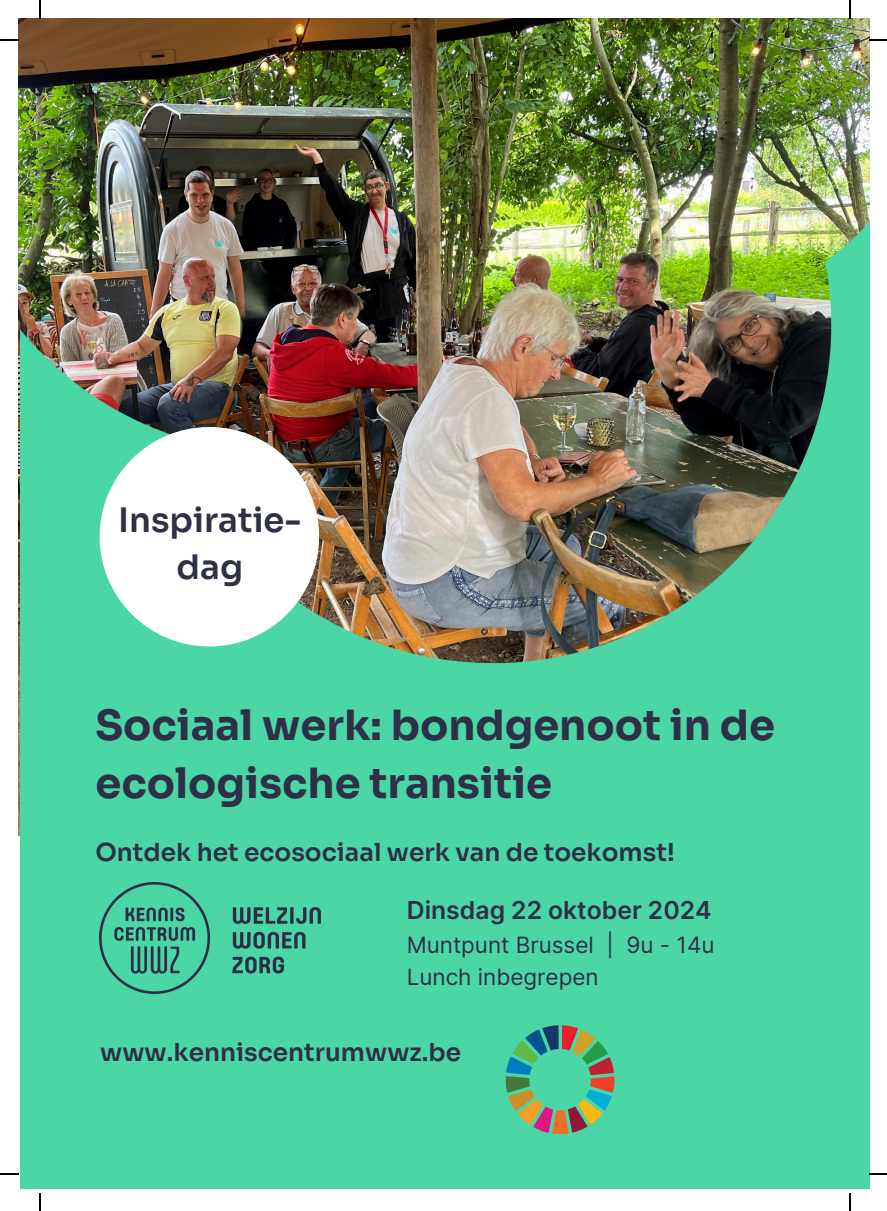
<style>
.page{position:relative;width:887px;height:1211px;background:#fff}
.page>*{position:absolute;margin:0;border:0;box-sizing:border-box;transform-origin:0 0}
.t1{font:700 41.62px/57.4px "Sora";color:#2f2f46}
.t2{font:600 33.75px/47.2px "Sora";color:#2f2f46;text-align:center}
.t3{font:600 24.75px "Sora";color:#2f2f46}
.t4{font:600 24.75px "Inter";color:#2f2f46}
.t5{font:22.5px "Inter";color:#2f2f46}
</style>
<div class="page">
<img style="left:20px;top:19px;width:849px;height:1169px">
<img style="left:100px;top:882px;width:221px;height:111px">
<img style="left:503px;top:1023px;width:114px;height:113px">
<div style="left:100px;top:427px;width:219px;height:219px;background:#fff;border-radius:50%"></div>
<svg style="left:39px;top:0;width:1px;height:19px"></svg>
<svg style="left:0;top:39px;width:19px;height:1px"></svg>
<svg style="left:849px;top:0;width:1px;height:19px"></svg>
<svg style="left:869px;top:39px;width:18px;height:1px"></svg>
<svg style="left:39px;top:1193px;width:1px;height:18px"></svg>
<svg style="left:0;top:1173px;width:19px;height:1px"></svg>
<svg style="left:849px;top:1193px;width:1px;height:18px"></svg>
<svg style="left:869px;top:1173px;width:18px;height:1px"></svg>
<p class="t2" style="left:118px;top:496px;width:185px">Inspiratie&shy;dag</p>
<h3 class="t1" style="left:95px;top:697px;width:681px">Sociaal werk: bondgenoot in de ecologische transitie</h3>
<p class="t3" style="left:95px;top:837px;width:581px">Ontdek het ecosociaal werk van de toekomst!</p>
<p class="t4" style="left:407px;top:895px;width:306px">Dinsdag 22 oktober 2024</p>
<p class="t5" style="left:407px;top:931px;width:309px">Muntpunt Brussel | 9u - 14u</p>
<h3 class="t5" style="left:407px;top:963px;width:193px">Lunch inbegrepen</h3>
<h3 class="t3" style="left:100px;top:1036px;width:362px">www.kenniscentrumwwz.be</h3>
</div>
